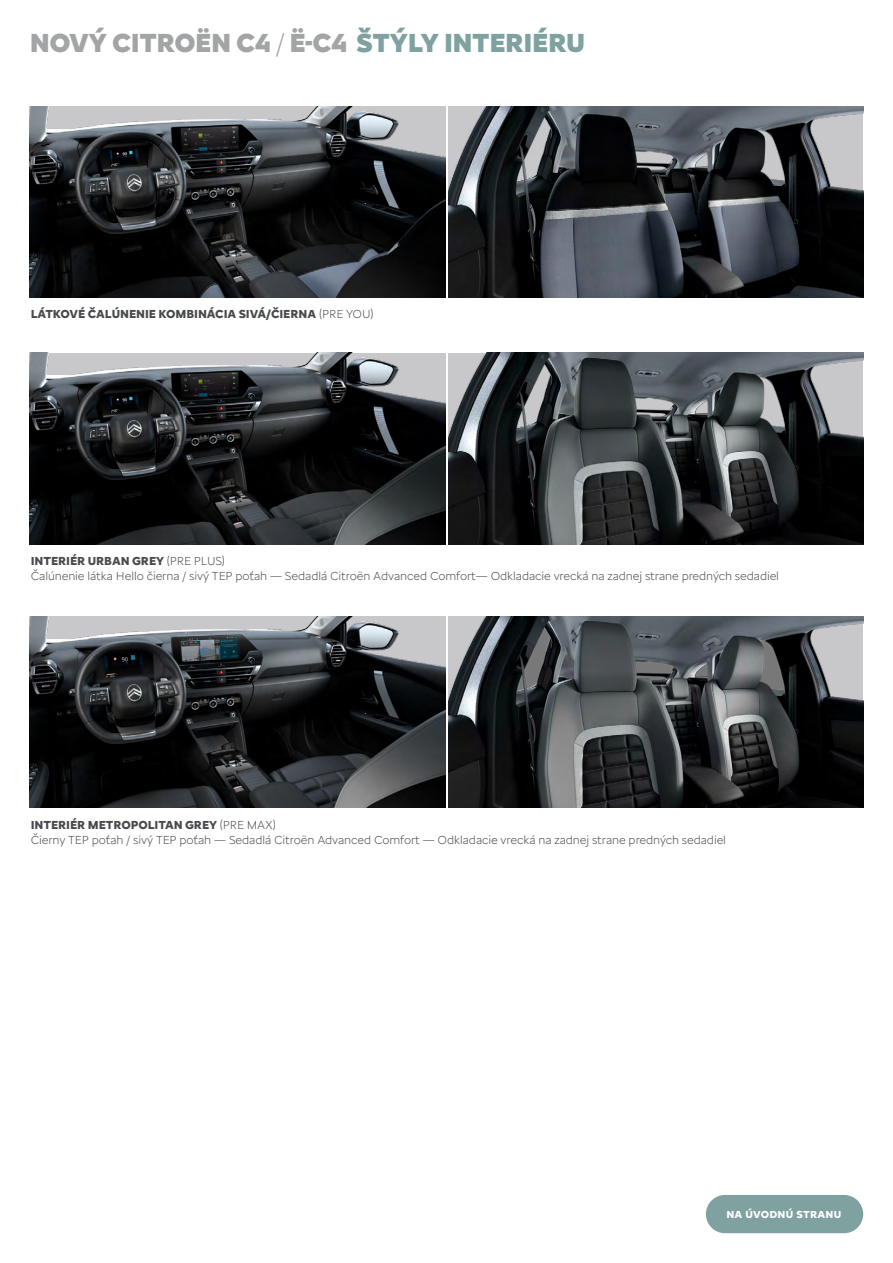
<style>
.page{position:relative;width:893px;height:1263px;background:#fff}
.page>*{position:absolute;margin:0;border:0;box-sizing:border-box;transform-origin:0 0}
.Norm_ln{font:900 27px "Citroen Type";letter-spacing:-.02em;color:#a3a4a6}
.t1{font:300 12px "Citroen Type";letter-spacing:-.01em;color:#47494d}
.t2{font:700 12px "Citroen Type";letter-spacing:-.005em;color:#47494d}
._01a_nohy_pas{font:700 10.5px "Citroen Type";letter-spacing:.02em;color:#fff}
.s1{font-weight:300}
.s2{color:#7fa2a1}
</style>
<div class="page">
<div style="left:706px;top:1195px;width:157px;height:38px;background:#7fa2a1;border-radius:19px"></div>
<img style="left:449px;top:106px;width:414px;height:192px">
<img style="left:449px;top:353px;width:414px;height:191px">
<img style="left:449px;top:617px;width:414px;height:191px">
<img style="left:30px;top:106px;width:415px;height:192px">
<img style="left:30px;top:353px;width:415px;height:191px">
<img style="left:30px;top:617px;width:415px;height:191px">
<p class="Norm_ln" style="left:30px;top:22px;width:557px">NOVÝ CITROËN C4 <span class="s1">/</span> Ë-C4 <span class="s2">ŠTÝLY INTERIÉRU</span></p>
<p class="t2" style="left:31px;top:305px;width:345px">LÁTKOVÉ ČALÚNENIE KOMBINÁCIA SIVÁ/ČIERNA <span class="s1">(PRE YOU)</span></p>
<p class="t2" style="left:31px;top:552px;width:196px">INTERIÉR URBAN GREY <span class="s1">(PRE PLUS)</span></p>
<p class="t1" style="left:31px;top:567px;width:750px">Čalúnenie látka Hello čierna / sivý TEP poťah — Sedadlá Citroën Advanced Comfort— Odkladacie vrecká na zadnej strane predných sedadiel</p>
<p class="t2" style="left:31px;top:816px;width:247px">INTERIÉR METROPOLITAN GREY <span class="s1">(PRE MAX)</span></p>
<p class="t1" style="left:31px;top:831px;width:697px">Čierny TEP poťah / sivý TEP poťah — Sedadlá Citroën Advanced Comfort — Odkladacie vrecká na zadnej strane predných sedadiel</p>
<p class="_01a_nohy_pas" style="left:726px;top:1206px;width:116px">NA ÚVODNÚ STRANU</p>
</div>
